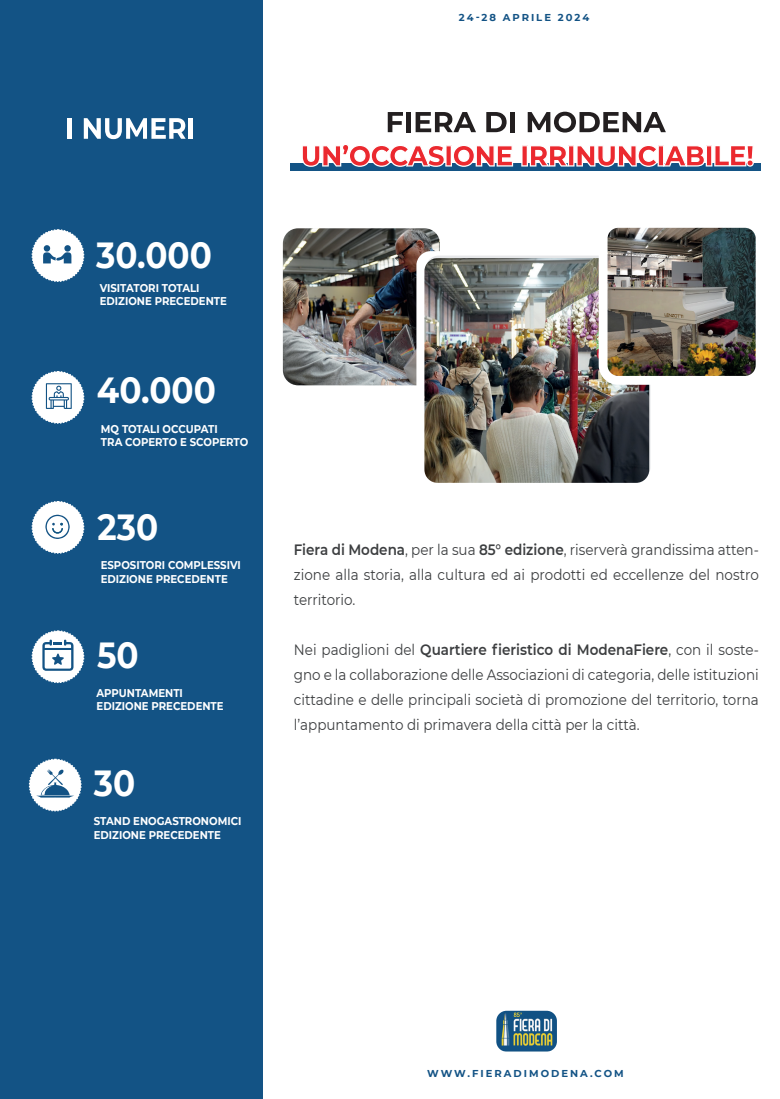
<style>
.page{position:relative;width:780px;height:1099px;background:#fff}
.page>*{position:absolute;margin:0;border:0;box-sizing:border-box;transform-origin:0 0}
.t1{font:700 36.25px "Montserrat";color:#fff;scale:.9 1}
.t2{font:15px/25px "Montserrat";color:#3c3e40;text-align:justify;scale:.9 1}
.t3{font:700 11.25px/13.5px "Montserrat";color:#fff;scale:.9 1}
.t4{font:700 10px "Montserrat";letter-spacing:.2em;color:#135385}
.s1{font-weight:600}
</style>
<div class="page">
<div style="left:0;top:0;width:263px;height:1098px;background:#135385"></div>
<div style="left:290px;top:163px;width:471px;height:7px;background:#135385"></div>
<img style="left:283px;top:228px;width:157px;height:157px">
<div style="left:416px;top:251px;width:245px;height:245px;background:#fff;border-radius:14px"></div>
<img style="left:424px;top:258px;width:225px;height:225px">
<img style="left:608px;top:229px;width:146px;height:146px">
<div style="left:598px;top:219px;width:166px;height:166px;border:9px solid #fff;border-radius:15px"></div>
<div style="left:32px;top:230px;width:52px;height:51px;background:#fff;border-radius:50%"></div>
<div style="left:32px;top:229px;width:52px;height:53px;border:1px dashed #fff;border-radius:50%"></div>
<div style="left:32px;top:631px;width:52px;height:51px;background:#fff;border-radius:50%"></div>
<div style="left:32px;top:630px;width:52px;height:53px;border:1px dashed #fff;border-radius:50%"></div>
<div style="left:32px;top:371px;width:52px;height:52px;background:#fff;border-radius:50%"></div>
<div style="left:32px;top:371px;width:52px;height:53px;border:1px dashed #fff;border-radius:50%"></div>
<div style="left:32px;top:501px;width:52px;height:52px;background:#fff;border-radius:50%"></div>
<div style="left:32px;top:501px;width:52px;height:52px;border:1px dashed #fff;border-radius:50%"></div>
<svg style="left:46px;top:383px;width:26px;height:26px"></svg>
<svg style="left:302px;top:145px;width:211px;height:22px"></svg>
<svg style="left:521px;top:145px;width:232px;height:22px"></svg>
<svg style="left:43px;top:245px;width:29px;height:18px"></svg>
<hr style="left:68px;top:118px;width:4px;height:21px;background:#fff">
<svg style="left:84px;top:118px;width:102px;height:21px"></svg>
<hr style="left:189px;top:118px;width:4px;height:21px;background:#fff">
<img style="left:496px;top:1010px;width:61px;height:41px">
<svg style="left:512px;top:1011px;width:11px;height:6px"></svg>
<svg style="left:513px;top:1012px;width:8px;height:4px"></svg>
<svg style="left:388px;top:112px;width:15px;height:20px"></svg>
<div style="left:406px;top:112px;width:5px;height:20px;background:#231f20"></div>
<svg style="left:415px;top:112px;width:61px;height:20px"></svg>
<svg style="left:486px;top:112px;width:20px;height:20px"></svg>
<hr style="left:510px;top:112px;width:4px;height:20px;background:#231f20">
<svg style="left:527px;top:112px;width:138px;height:20px"></svg>
<div style="left:29px;top:759px;width:52px;height:51px;background:#fff;border-radius:50%"></div>
<div style="left:29px;top:758px;width:53px;height:53px;border:1px dashed #fff;border-radius:50%"></div>
<svg style="left:36px;top:769px;width:38px;height:28px"></svg>
<svg style="left:42px;top:639px;width:31px;height:31px"></svg>
<svg style="left:45px;top:514px;width:25px;height:25px"></svg>
<p class="t4" style="left:459px;top:10px;width:132px">24-28 APRILE 2024</p>
<h1 class="t1" style="left:96px;top:229px;width:130px">30.000</h1>
<p class="t3" style="left:100px;top:280px;width:143px">VISITATORI TOTALI<br>EDIZIONE PRECEDENTE</p>
<h1 class="t1" style="left:97px;top:364px;width:133px">40.000</h1>
<p class="t3" style="left:101px;top:421px;width:165px">MQ TOTALI OCCUPATI<br>TRA COPERTO E SCOPERTO</p>
<h1 class="t1" style="left:97px;top:501px;width:69px">230</h1>
<p class="t3" style="left:101px;top:558px;width:157px">ESPOSITORI COMPLESSIVI<br>EDIZIONE PRECEDENTE</p>
<h1 class="t1" style="left:97px;top:628px;width:48px">50</h1>
<p class="t3" style="left:96px;top:685px;width:143px">APPUNTAMENTI<br>EDIZIONE PRECEDENTE</p>
<h1 class="t1" style="left:94px;top:757px;width:48px">30</h1>
<p class="t3" style="left:94px;top:813px;width:165px">STAND ENOGASTRONOMICI<br>EDIZIONE PRECEDENTE</p>
<p class="t2" style="left:294px;top:536px;width:518px"><span class="s1">Fiera di Modena</span>, per la sua <span class="s1">85° edizione</span>, riserverà grandissima atten&shy;zione alla storia, alla cultura ed ai prodotti ed eccellenze del nostro territorio.</p>
<p class="t2" style="left:294px;top:636px;width:518px">Nei padiglioni del <span class="s1">Quartiere fieristico di ModenaFiere</span>, con il soste&shy;gno e la collaborazione delle Associazioni di categoria, delle istituzioni cittadine e delle principali società di promozione del territorio, torna l’appuntamento di primavera della città per la città.</p>
<p class="t4" style="left:427px;top:1066px;width:198px">WWW.FIERADIMODENA.COM</p>
</div>
